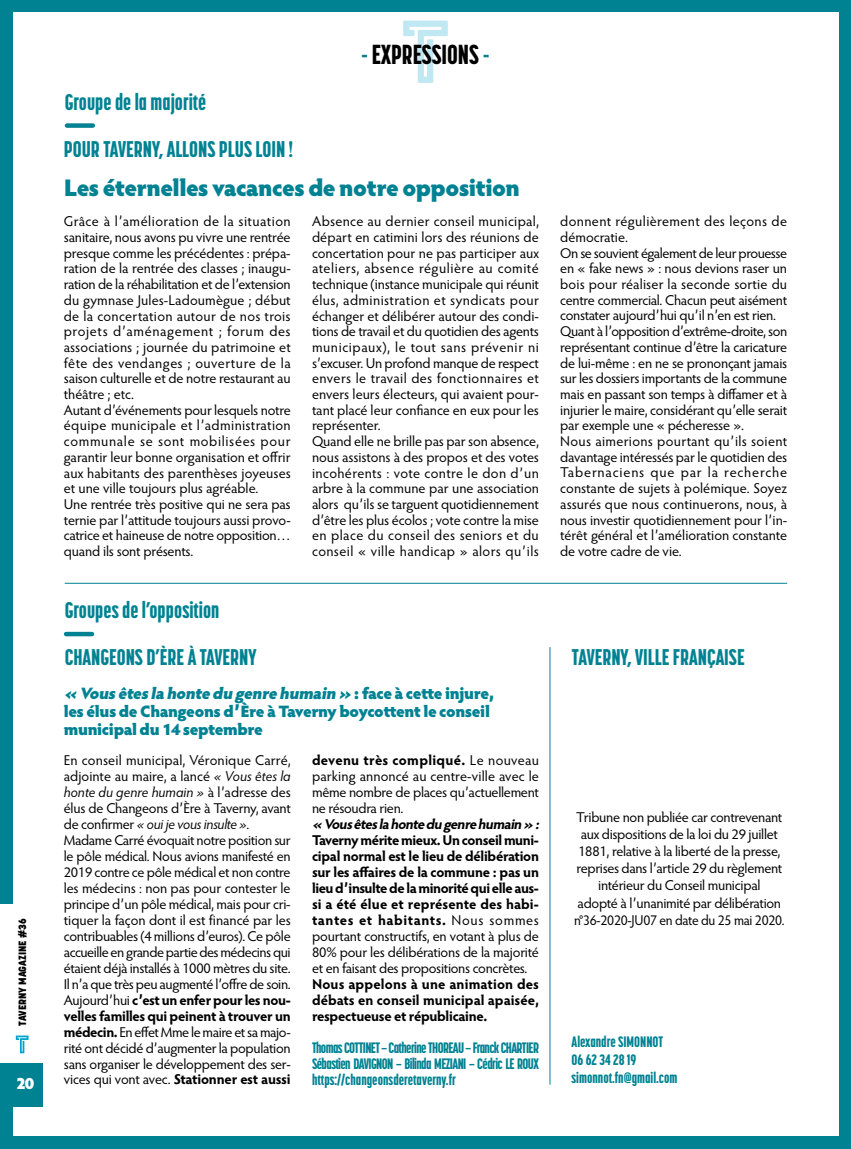
<style>
.page{position:relative;width:851px;height:1149px;background:#fff}
.page>*{position:absolute;margin:0;border:0;box-sizing:border-box;transform-origin:0 0}
.t1{font:800 27.15px "Korolev Compressed";color:#000}
.t2{font:900 24px "Hypatia Sans Pro";letter-spacing:-.025em;color:#008292}
.t3{font:800 22.5px "Korolev Compressed";color:#008292}
.t4{font:900 16.5px/18px "Hypatia Sans Pro";letter-spacing:-.025em;color:#008292}
.t5{font:900 16.5px "Hypatia Sans Pro";color:#fff}
.t6{font:800 15px/15.9px "Korolev Compressed";color:#008292;text-align:justify}
.t7{font:14.25px/15.8px "Hypatia Sans Pro";letter-spacing:-.01em;color:#000}
.t8{font:700 14.25px/15.9px "Hypatia Sans Pro";letter-spacing:-.015em;color:#000;text-align:justify}
.t9{font:italic 700 14.25px "Hypatia Sans Pro";color:#000}
.t10{font:800 10.5px "Korolev";color:#000}
.s1{color:#008292}
.s2{font-style:italic}
.s3{font-weight:700}
.s4{font-weight:400}
</style>
<div class="page">
<div style="left:0;top:0;width:850px;height:1148px;background:#008292"></div>
<div style="left:13px;top:13px;width:825px;height:1122px;background:#fff"></div>
<svg style="left:403px;top:21px;width:45px;height:62px"></svg>
<div style="left:67px;top:123px;width:26px;height:5px;background:#008292"></div>
<div style="left:66px;top:631px;width:26px;height:5px;background:#008292"></div>
<hr style="left:65px;top:582px;width:722px;height:1px;background:#008292">
<hr style="left:549px;top:647px;width:1px;height:437px;background:#008292">
<div style="left:0;top:904px;width:43px;height:202px;background:#fff"></div>
<div style="left:0;top:1062px;width:43px;height:44px;background:#008292"></div>
<svg style="left:16px;top:1035px;width:13px;height:17px"></svg>
<p class="t10" style="left:16px;top:1025px;width:109px;rotate:-90deg">TAVERNY MAGAZINE #36</p>
<p class="t5" style="left:16px;top:1070px;width:20px">20</p>
<h3 class="t3" style="left:65px;top:88px;width:143px">Groupe de la majorité</h3>
<h3 class="t3" style="left:64px;top:136px;width:230px">POUR TAVERNY, ALLONS PLUS LOIN !</h3>
<h1 class="t1" style="left:361px;top:38px;width:129px"><span class="s1">-</span> EXPRESSIONS <span class="s1">-</span></h1>
<h2 class="t2" style="left:64px;top:170px;width:457px">Les éternelles vacances de notre opposition</h2>
<p class="t7" style="left:64px;top:213px;width:228px">Grâce à l’amélioration de la situation sanitaire, nous avons pu vivre une rentrée presque comme les précédentes : prépa&shy;ration de la rentrée des classes ; inaugu&shy;ration de la réhabilitation et de l’extension du gymnase Jules-Ladoumègue ; début de la concertation autour de nos trois projets d’aménagement ; forum des associations ; journée du patrimoine et fête des vendanges ; ouverture de la saison culturelle et de notre restaurant au théâtre ; etc.<br>Autant d’événements pour lesquels notre équipe municipale et l’administration communale se sont mobilisées pour garantir leur bonne organisation et offrir aux habitants des parenthèses joyeuses et une ville toujours plus agréable.<br>Une rentrée très positive qui ne sera pas ternie par l’attitude toujours aussi provo&shy;catrice et haineuse de notre opposition… quand ils sont présents.</p>
<p class="t7" style="left:312px;top:213px;width:228px">Absence au dernier conseil municipal, départ en catimini lors des réunions de concertation pour ne pas participer aux ateliers, absence régulière au comité technique (instance municipale qui réunit élus, administration et syndicats pour échanger et délibérer autour des condi&shy;tions de travail et du quotidien des agents municipaux), le tout sans prévenir ni s’excuser. Un profond manque de respect envers le travail des fonctionnaires et envers leurs électeurs, qui avaient pour&shy;tant placé leur confiance en eux pour les représenter.<br>Quand elle ne brille pas par son absence, nous assistons à des propos et des votes incohérents : vote contre le don d’un arbre à la commune par une association alors qu’ils se targuent quotidiennement d’être les plus écolos ; vote contre la mise en place du conseil des seniors et du conseil « ville handicap » alors qu’ils</p>
<p class="t7" style="left:560px;top:213px;width:228px">donnent régulièrement des leçons de démocratie.<br>On se souvient également de leur prouesse en « fake news » : nous devions raser un bois pour réaliser la seconde sortie du centre commercial. Chacun peut aisément constater aujourd’hui qu’il n’en est rien.<br>Quant à l’opposition d’extrême-droite, son représentant continue d’être la caricature de lui-même : en ne se prononçant jamais sur les dossiers importants de la commune mais en passant son temps à diffamer et à injurier le maire, considérant qu’elle serait par exemple une « pécheresse ».<br>Nous aimerions pourtant qu’ils soient davantage intéressés par le quotidien des Tabernaciens que par la recherche constante de sujets à polémique. Soyez assurés que nous continuerons, nous, à nous investir quotidiennement pour l’in&shy;térêt général et l’amélioration constante de votre cadre de vie.</p>
<h3 class="t3" style="left:65px;top:597px;width:156px">Groupes de l’opposition</h3>
<h3 class="t3" style="left:65px;top:644px;width:193px">CHANGEONS D’ÈRE À TAVERNY</h3>
<p class="t4" style="left:64px;top:683px;width:432px"><span class="s2">« Vousêtesla honte du genre humain »</span> : fa c e à c e tt e i nj u r e , les élus de Changeons d’Ère à Taverny boycottent le conseil municipal du 14 septembre</p>
<h3 class="t3" style="left:571px;top:644px;width:174px">TAVERNY, VILLE FRANÇAISE</h3>
<p class="t7" style="left:64px;top:751px;width:228px">En conseil municipal, Véronique Carré, adjointe au maire, a lancé <span class="s2">« Vous êtes la honte du genre humain »</span> à l’adresse des élus de Changeons d’Ère à Taverny, avant de confirmer <span class="s2">« oui je vous insulte ».<br></span>Madame Carré évoquait notre position sur le pôle médical. Nous avions manifesté en 2019 contre ce pôle médical et non contre les médecins : non pas pour contester le principe d’un pôle médical, mais pour cri&shy;tiquer la façon dont il est financé par les contribuables (4 millions d’euros). Ce pôle accueille en grande partie des médecins qui étaient déjà installés à 1000 mètres du site.<br>Il n’a que très peu augmenté l’offre de soin.<br>Aujourd’hui <span class="s3">c’est un enfer pour les nou&shy;velles familles qui peinent à trouver un médecin.</span> En effet Mme le maire et sa majo&shy;rité ont décidé d’augmenter la population sans organiser le développement des ser&shy;vices qui vont avec. <span class="s3">Stationner est aussi</span></p>
<p class="t7" style="left:312px;top:751px;width:228px;text-align:justify"><span class="s3">devenu très compliqué.</span> Le nouveau parking annoncé au centre-ville avec le même nombre de places qu’actuellement ne résoudra rien.</p>
<p class="t7" style="left:574px;top:807px;width:212px;line-height:17.1px;text-align:center">Tribune non publiée car contrevenant aux dispositions de la loi du 29 juillet 1881, relative à la liberté de la presse, reprises dans l’article 29 du règlement intérieur du Conseil municipal<br>adopté à l’unanimité par délibération n°36-2020-JU07 en date du 25 mai 2020.</p>
<p class="t9" style="left:312px;top:813px;width:232px">« Vousêteslahontedu genrehumain » :</p>
<p class="t8" style="left:312px;top:831px;width:228px">Taverny mérite mieux. Un conseil muni&shy;cipal normal est le lieu de délibération sur les affaires de la commune : pas un lieu d’insulte de la minorité qui elle aus&shy;si a été élue et représente des habi&shy;tantes et habitants. <span class="s4">Nous sommes pourtant constructifs, en votant à plus de 80% pour les délibérations de la majorité et en faisant des propositions concrètes.</span></p>
<p class="t8" style="left:312px;top:974px;width:228px">Nous appelons à une animation des débats en conseil municipal apaisée, respectueuse et républicaine.</p>
<p class="t6" style="left:312px;top:1038px;width:228px">Thomas COTTINET – Catherine THOREAU – Franck CHARTIER Sébastien DAVIGNON – Bilinda MEZIANI – Cédric LE ROUX https://changeonsderetaverny.fr</p>
<p class="t6" style="left:571px;top:1032px;width:107px;line-height:18px;text-align:left">Alexandre SIMONNOT<br>06 62 34 28 19 simonnot.fn@gmail.com</p>
</div>
